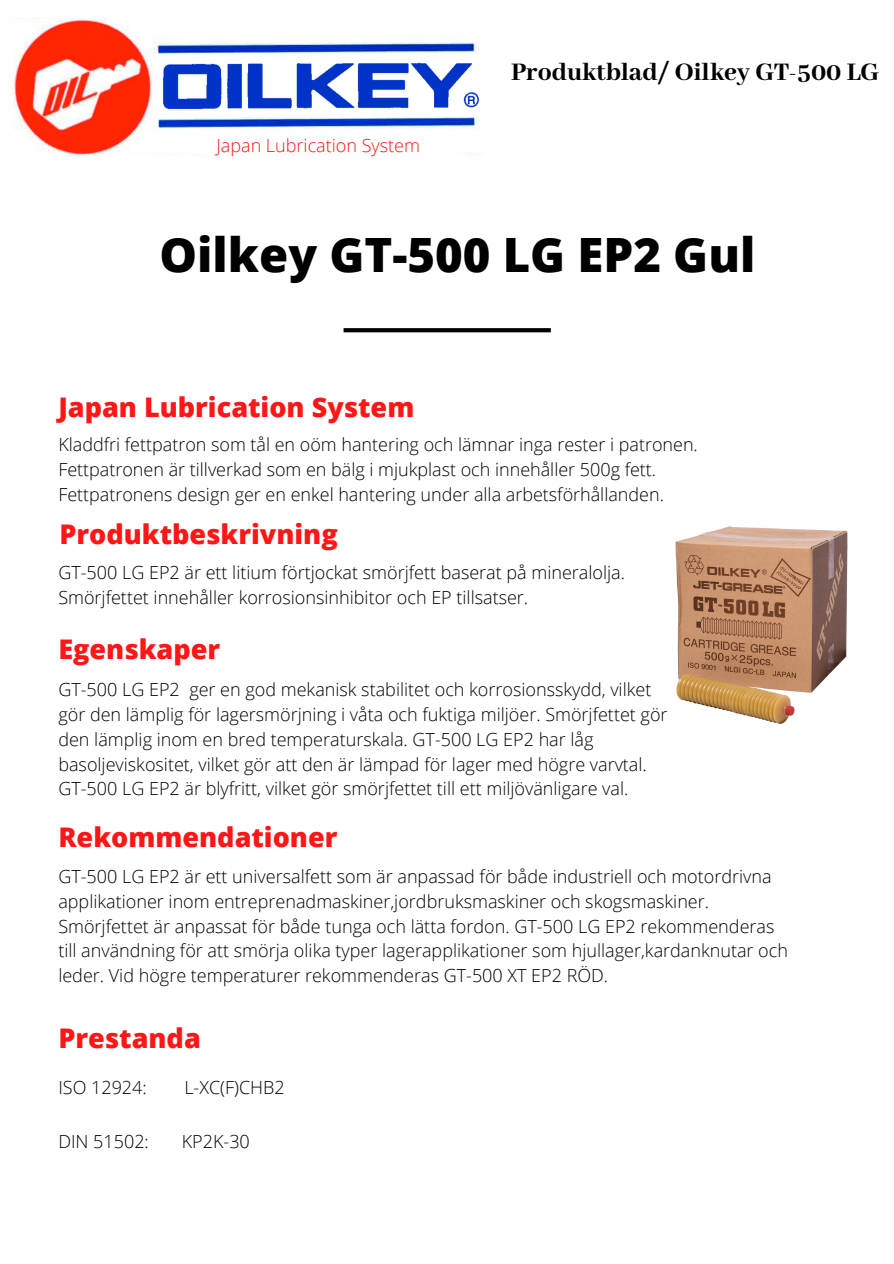
<style>
.page{position:relative;width:894px;height:1264px;background:#fff}
.page>*{position:absolute;margin:0;border:0;box-sizing:border-box;transform-origin:0 0}
.t1{font:800 47.25px "Open Sans";color:#000}
.t2{font:800 27.6px "Abhaya Libre";color:#000}
.t3{font:800 27px "Open Sans";color:#ff1616}
.t4{font:300 18px/24.8px "Open Sans";color:#000}
.t5{font:300 18px "Open Sans";color:#ff1616}
</style>
<div class="page">
<img style="left:13px;top:19px;width:466px;height:138px">
<svg style="left:343px;top:328px;width:207px;height:4px"></svg>
<img style="left:675px;top:526px;width:173px;height:198px">
<p class="t5" style="left:216px;top:132px;width:205px">Japan Lubrication System</p>
<h2 class="t2" style="left:511px;top:56px;width:369px">Produktblad/ Oilkey GT-500 LG</h2>
<h1 class="t1" style="left:159px;top:222px;width:597px">Oilkey GT-500 LG EP2 Gul</h1>
<h3 class="t3" style="left:58px;top:388px;width:357px">Japan Lubrication System</h3>
<p class="t4" style="left:58px;top:432px;width:641px">Kladdfri fettpatron som tål en oöm hantering och lämnar inga rester i patronen.<br>Fettpatronen är tillverkad som en bälg i mjukplast och innehåller 500g fett.<br>Fettpatronens design ger en enkel hantering under alla arbetsförhållanden.</p>
<h3 class="t3" style="left:59px;top:515px;width:280px">Produktbeskrivning</h3>
<p class="t4" style="left:58px;top:559px;width:568px">GT-500 LG EP2 är ett litium förtjockat smörjfett baserat på mineralolja.<br>Smörjfettet innehåller korrosionsinhibitor och EP tillsatser.</p>
<h3 class="t3" style="left:58px;top:630px;width:163px">Egenskaper</h3>
<p class="t4" style="left:58px;top:677px;width:610px">GT-500 LG EP2 ger en god mekanisk stabilitet och korrosionsskydd, vilket gör den lämplig för lagersmörjning i våta och fuktiga miljöer. Smörjfettet gör den lämplig inom en bred temperaturskala. GT-500 LG EP2 har låg basoljeviskositet, vilket gör att den är lämpad för lager med högre varvtal.<br>GT-500 LG EP2 är blyfritt, vilket gör smörjfettet till ett miljövänligare val.</p>
<h3 class="t3" style="left:58px;top:818px;width:280px">Rekommendationer</h3>
<p class="t4" style="left:58px;top:863px;width:731px">GT-500 LG EP2 är ett universalfett som är anpassad för både industriell och motordrivna applikationer inom entreprenadmaskiner,jordbruksmaskiner och skogsmaskiner.<br>Smörjfettet är anpassat för både tunga och lätta fordon. GT-500 LG EP2 rekommenderas till användning för att smörja olika typer lagerapplikationer som hjullager,kardanknutar och leder. Vid högre temperaturer rekommenderas GT-500 XT EP2 RÖD.</p>
<h3 class="t3" style="left:58px;top:1019px;width:144px">Prestanda</h3>
<p class="t4" style="left:58px;top:1074px;width:90px">ISO 12924:</p>
<p class="t4" style="left:184px;top:1074px;width:102px">L-XC(F)CHB2</p>
<p class="t4" style="left:58px;top:1128px;width:92px">DIN 51502:</p>
<p class="t4" style="left:182px;top:1128px;width:70px">KP2K-30</p>
</div>
